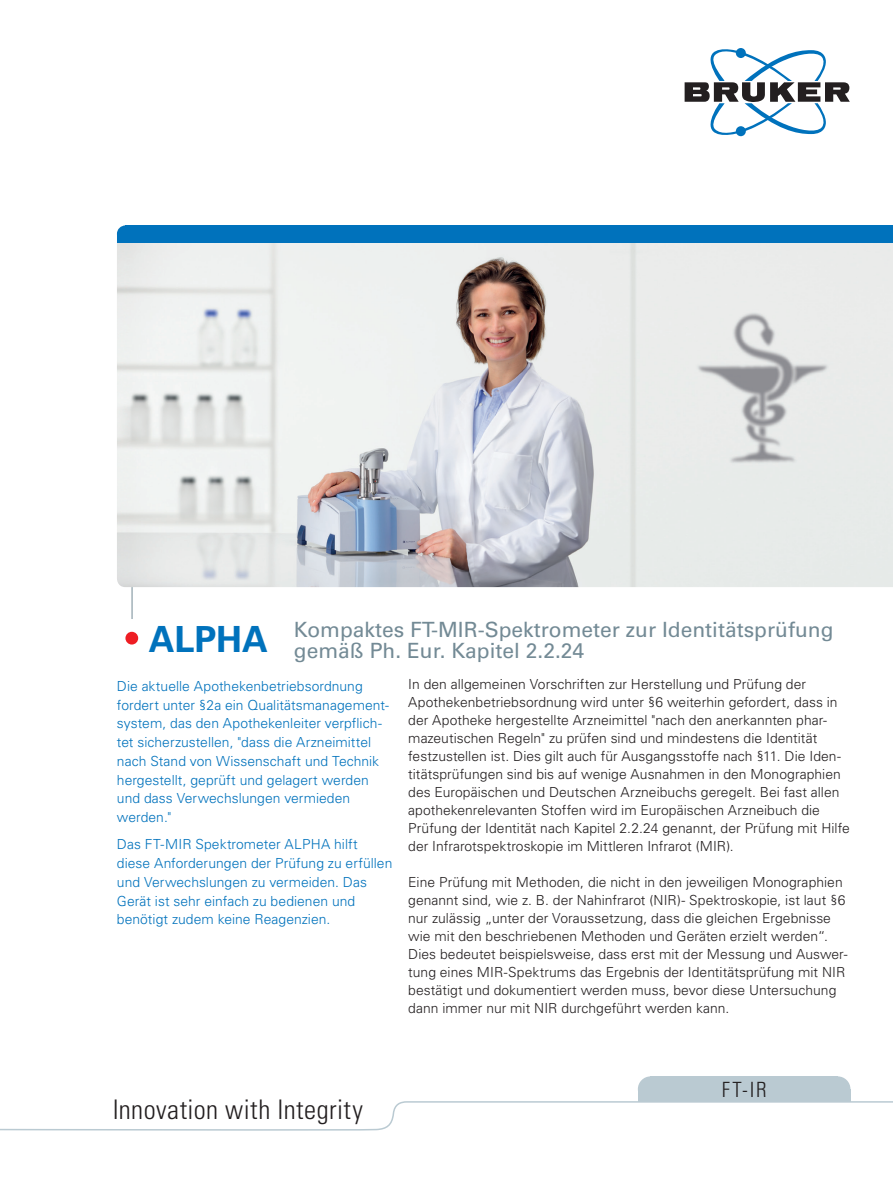
<style>
.page{position:relative;width:893px;height:1187px;background:#fff}
.page>*{position:absolute;margin:0;border:0;box-sizing:border-box;transform-origin:0 0}
.t1{font:700 36px "Univers LT Std";letter-spacing:-.005em;color:#0072bc}
.t2{font:300 condensed 27px "Univers";letter-spacing:.015em;color:#231f20}
.brochure_title-techn{font:21px/21px "Univers";color:#738a95}
.brochure_title-techn-2{font:300 condensed 21px "Univers";color:#231f20}
.application_body{font:300 13.8px/18px "Univers LT Std";color:#231f20}
.brochure_list{font:300 13.8px/18.8px "Univers LT Std";color:#0072bc}
</style>
<div class="page">
<div style="left:838px;top:1089px;width:12px;height:12px;background:#bacad2"></div>
<div style="left:638px;top:1089px;width:13px;height:12px;background:#bacad2"></div>
<div style="left:651px;top:1076px;width:187px;height:25px;background:#bacad2"></div>
<div style="left:638px;top:1076px;width:25px;height:25px;background:#bacad2;border-radius:50%"></div>
<div style="left:825px;top:1076px;width:25px;height:25px;background:#bacad2;border-radius:50%"></div>
<svg style="left:685px;top:48px;width:165px;height:88px"></svg>
<svg style="left:0;top:1100px;width:893px;height:30px"></svg>
<img style="left:117px;top:226px;width:776px;height:361px">
<div style="left:117px;top:225px;width:17px;height:17px;background:#0072bc;border-radius:50%"></div>
<div style="left:125px;top:225px;width:768px;height:17px;background:#0072bc"></div>
<div style="left:117px;top:234px;width:8px;height:8px;background:#0072bc"></div>
<hr style="left:132px;top:587px;width:1px;height:32px;background:#738a95">
<div style="left:125px;top:631px;width:13px;height:13px;background:#ee1d23;border-radius:50%"></div>
<p class="t1" style="left:149px;top:618px;width:121px">ALPHA</p>
<p class="brochure_title-techn" style="left:294px;top:618px;width:541px">Kompaktes FT-MIR-Spektrometer zur Identitätsprüfung gemäß Ph. Eur. Kapitel 2.2.24</p>
<p class="brochure_list" style="left:117px;top:676px;width:273px">Die aktuelle Apothekenbetriebsordnung fordert unter §2a ein Qualitätsmanagement&shy;system, das den Apothekenleiter verpflich&shy;tet sicherzustellen, "dass die Arzneimittel nach Stand von Wissenschaft und Technik hergestellt, geprüft und gelagert werden und dass Verwechslungen vermieden werden."</p>
<p class="brochure_list" style="left:117px;top:835px;width:277px">Das FT-MIR Spektrometer ALPHA hilft diese Anforderungen der Prüfung zu erfüllen und Verwechslungen zu vermeiden. Das Gerät ist sehr einfach zu bedienen und benötigt zudem keine Reagenzien.</p>
<p class="application_body" style="left:408px;top:675px;width:443px">In den allgemeinen Vorschriften zur Herstellung und Prüfung der Apothekenbetriebsordnung wird unter §6 weiterhin gefordert, dass in der Apotheke hergestellte Arzneimittel "nach den anerkannten phar&shy;mazeutischen Regeln" zu prüfen sind und mindestens die Identität festzustellen ist. Dies gilt auch für Ausgangsstoffe nach §11. Die Iden&shy;titätsprüfungen sind bis auf wenige Ausnahmen in den Monographien des Europäischen und Deutschen Arzneibuchs geregelt. Bei fast allen apothekenrelevanten Stoffen wird im Europäischen Arzneibuch die Prüfung der Identität nach Kapitel 2.2.24 genannt, der Prüfung mit Hilfe der Infrarotspektroskopie im Mittleren Infrarot (MIR).</p>
<p class="application_body" style="left:408px;top:873px;width:441px">Eine Prüfung mit Methoden, die nicht in den jeweiligen Monographien genannt sind, wie z. B. der Nahinfrarot (NIR)- Spektroskopie, ist laut §6 nur zulässig „unter der Voraussetzung, dass die gleichen Ergebnisse wie mit den beschriebenen Methoden und Geräten erzielt werden“.<br>Dies bedeutet beispielsweise, dass erst mit der Messung und Auswer&shy;tung eines MIR-Spektrums das Ergebnis der Identitätsprüfung mit NIR bestätigt und dokumentiert werden muss, bevor diese Untersuchung dann immer nur mit NIR durchgeführt werden kann.</p>
<p class="t2" style="left:113px;top:1093px;width:252px">Innovation with Integrity</p>
<p class="brochure_title-techn-2" style="left:722px;top:1077px;width:46px">FT-IR</p>
</div>
